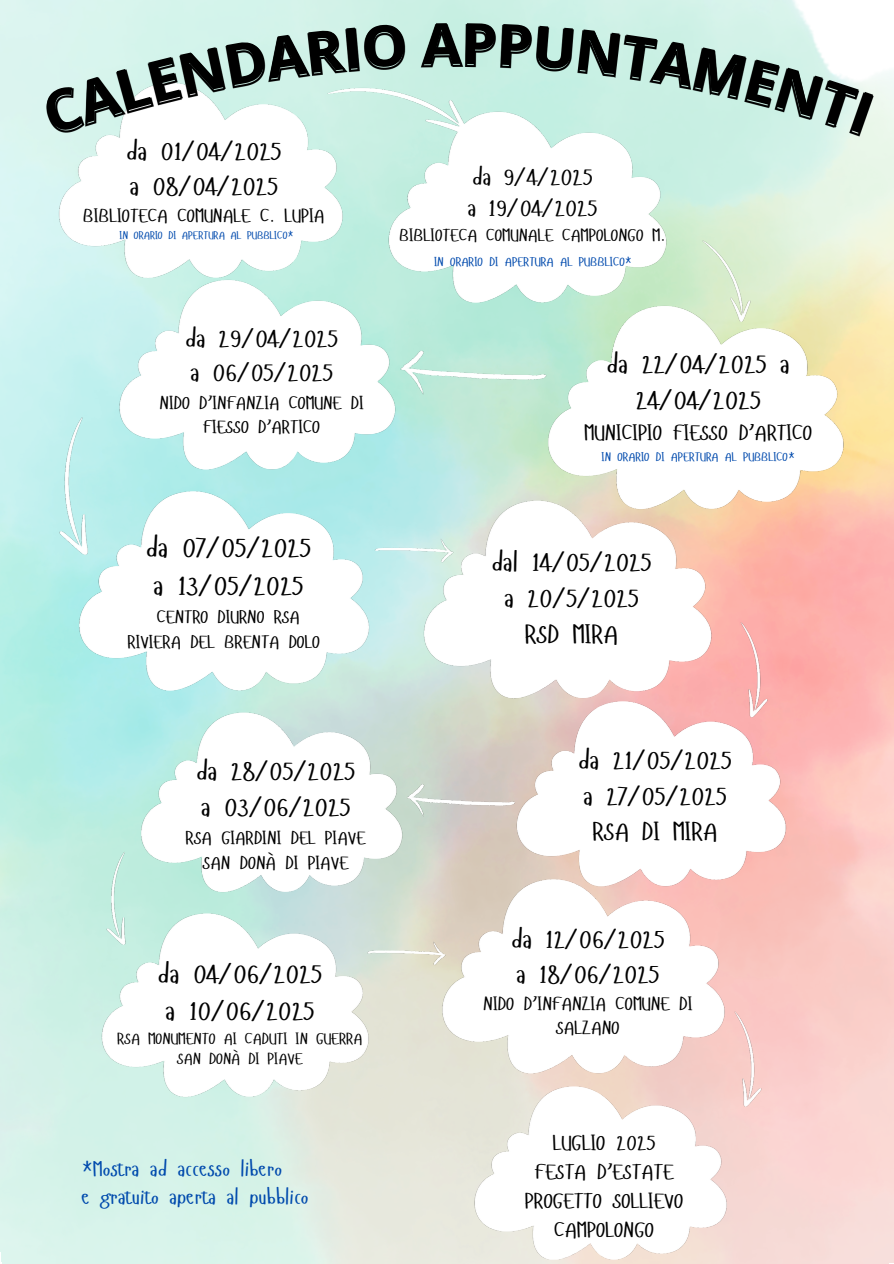
<style>
.page{position:relative;width:894px;height:1264px;background:#fff}
.page>*{position:absolute;margin:0;border:0;box-sizing:border-box;transform-origin:0 0}
.t1{font:27.45px/38.2px "Hangyaboly";color:#000}
.t2{font:26.85px/37.2px "Hangyaboly";color:#000}
.t3{font:26.4px/36px "Hangyaboly";color:#000;text-align:center}
.t4{font:26.25px/36px "Hangyaboly";color:#000;text-align:center}
.t5{font:26.1px/36px "Hangyaboly";color:#000}
.t6{font:25.95px/34.8px "Hangyaboly";color:#000}
.t7{font:25.8px/34.8px "Hangyaboly";color:#000}
.t8{font:25.65px "Hangyaboly";color:#000}
.t9{font:25.2px/33.8px "Hangyaboly";color:#000}
.t10{font:23.55px/31.5px "Hangyaboly";color:#000}
.t11{font:21.9px "Hangyaboly";color:#000}
.t12{font:21.45px/29.2px "Hangyaboly";color:#000;text-align:center}
.t13{font:20.85px/28.2px "Hangyaboly";color:#004aad}
.t14{font:19.05px "Hangyaboly";color:#000}
.t15{font:18.9px/24.8px "Hangyaboly";color:#000;text-align:center}
.t16{font:18.6px/24.8px "Hangyaboly";color:#000;text-align:center}
.t17{font:18.45px/24.8px "Hangyaboly";color:#000;text-align:center}
.t18{font:18.3px/24.8px "Hangyaboly";color:#000;text-align:center}
.t19{font:17.55px "Hangyaboly";color:#000}
.t20{font:16.05px/20.2px "Hangyaboly";color:#000;text-align:center}
.t21{font:12.75px "Hangyaboly";color:#004aad}
.t22{font:12.45px "Hangyaboly";color:#004aad}
.t23{font:11.25px "Hangyaboly";color:#004aad}
</style>
<div class="page">
<img style="left:0;top:0;width:893px;height:1263px">
<svg style="left:41px;top:23px;width:364px;height:111px;background:#c4dcd5"></svg>
<svg style="left:421px;top:22px;width:74px;height:42px;background:#9ab9af"></svg>
<svg style="left:501px;top:23px;width:71px;height:47px;background:#9bbab1"></svg>
<svg style="left:578px;top:29px;width:295px;height:104px;background:#bbd7ce"></svg>
<p class="t6" style="left:126px;top:133px;width:157px">da 01/04/2025 a 08/04/2025</p>
<p class="t14" style="left:83px;top:203px;width:243px">BIBLIOTECA COMUNALE C. LUPIA</p>
<p class="t23" style="left:119px;top:228px;width:175px">IN ORARIO DI APERTURA AL PUBBLICO*</p>
<p class="t9" style="left:185px;top:320px;width:154px">da 29/04/2025 a 06/05/2025</p>
<p class="t17" style="left:159px;top:389px;width:206px">NIDO D’INFANZIA COMUNE DI<br>FIESSO D’ARTICO</p>
<h4 class="t1" style="left:146px;top:527px;width:167px">da 07/05/2025 a 13/05/2025</h4>
<h4 class="t18" style="left:127px;top:603px;width:194px">CENTRO DIURNO RSA<br>RIVIERA DEL BRENTA DOLO</h4>
<p class="t10" style="left:467px;top:160px;width:131px">da 9/4/2025 a 19/04/2025</p>
<p class="t19" style="left:399px;top:224px;width:268px">BIBLIOTECA COMUNALE CAMPOLONGO M.</p>
<h4 class="t21" style="left:434px;top:254px;width:199px">IN ORARIO DI APERTURA AL PUBBLICO*</h4>
<p class="t3" style="left:606px;top:345px;width:185px">da 22/04/2025 a<br>24/04/2025</p>
<p class="t11" style="left:584px;top:419px;width:230px">MUNICIPIO FIESSO D’ARTICO</p>
<p class="t22" style="left:601px;top:448px;width:194px">IN ORARIO DI APERTURA AL PUBBLICO*</p>
<p class="t4" style="left:491px;top:543px;width:162px">dal 14/05/2025 a 20/5/2025<br>RSD MIRA</p>
<p class="t4" style="left:196px;top:752px;width:160px;text-align:left">da 28/05/2025 a 03/06/2025</p>
<p class="t16" style="left:185px;top:824px;width:181px">RSA GIARDINI DEL PIAVE<br>SAN DONÀ DI PIAVE</p>
<h1 class="t2" style="left:157px;top:954px;width:166px">da 04/06/2025 a 10/06/2025</h1>
<h1 class="t20" style="left:117px;top:1027px;width:247px">RSA MONUMENTO AI CADUTI IN GUERRA<br>SAN DONÀ DI PIAVE</h1>
<h1 class="t13" style="left:81px;top:1154px;width:228px">*Mostra ad accesso libero<br>e gratuito aperta al pubblico</h1>
<p class="t5" style="left:578px;top:741px;width:155px">da 21/05/2025 a 27/05/2025</p>
<p class="t8" style="left:592px;top:814px;width:126px">RSA DI MIRA</p>
<h5 class="t7" style="left:511px;top:920px;width:155px">da 12/06/2025 a 18/06/2025</h5>
<h5 class="t15" style="left:483px;top:990px;width:211px">NIDO D’INFANZIA COMUNE DI<br>SALZANO</h5>
<h4 class="t12" style="left:525px;top:1126px;width:160px">LUGLIO 2025<br>FESTA D’ESTATE<br>PROGETTO SOLLIEVO<br>CAMPOLONGO</h4>
</div>
